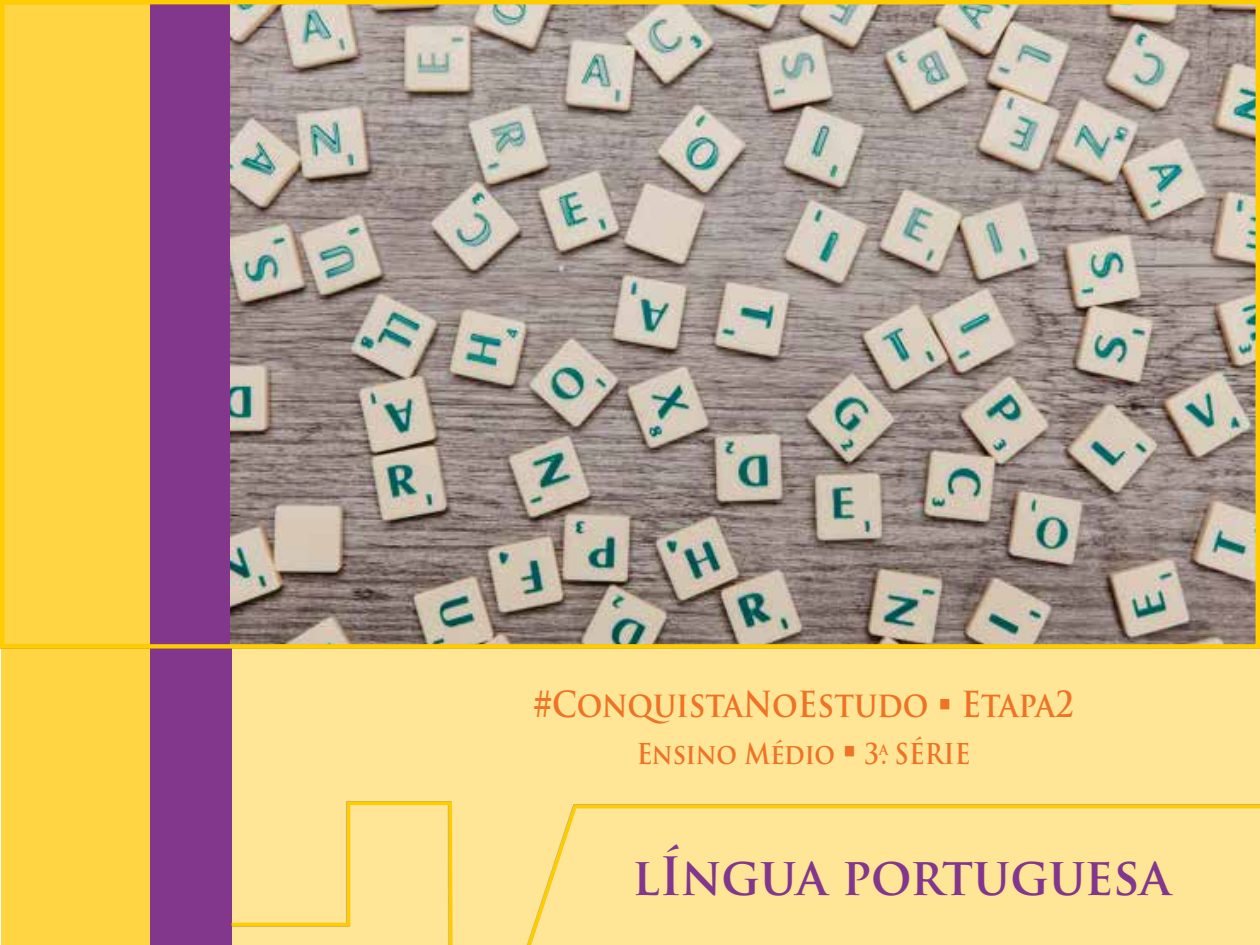
<style>
.page{position:relative;width:1260px;height:945px;background:#fff}
.page>*{position:absolute;margin:0;border:0;box-sizing:border-box;transform-origin:0 0}
.t1{font:700 51.45px "Trajan Pro";color:#82368c;scale:.95 1}
.t2{font:700 35px "Trajan Pro";color:#ee7326;scale:.89 1}
.t3{font:700 28px "Trajan Pro";color:#ee7326;scale:.89 1}
</style>
<div class="page">
<div style="left:191px;top:0;width:1069px;height:945px;background:#ffe596"></div>
<div style="left:1px;top:0;width:159px;height:945px;background:#ffd544"></div>
<div style="left:150px;top:0;width:82px;height:945px;background:#82368c"></div>
<svg style="left:231px;top:801px;width:1029px;height:144px"></svg>
<div style="left:0;top:0;width:1260px;height:649px;background:#000;opacity:.3"></div>
<div style="left:0;top:0;width:1260px;height:649px;border:4px solid #fc0"></div>
<p class="t2" style="left:533px;top:682px;width:609px">#ConquistaNoEstudo ▪ Etapa2</p>
<p class="t3" style="left:637px;top:737px;width:377px">Ensino Médio ▪ 3<sup>a</sup>. SÉRIE</p>
<h1 class="t1" style="left:633px;top:845px;width:568px">lÍngua portuguesa</h1>
</div>
